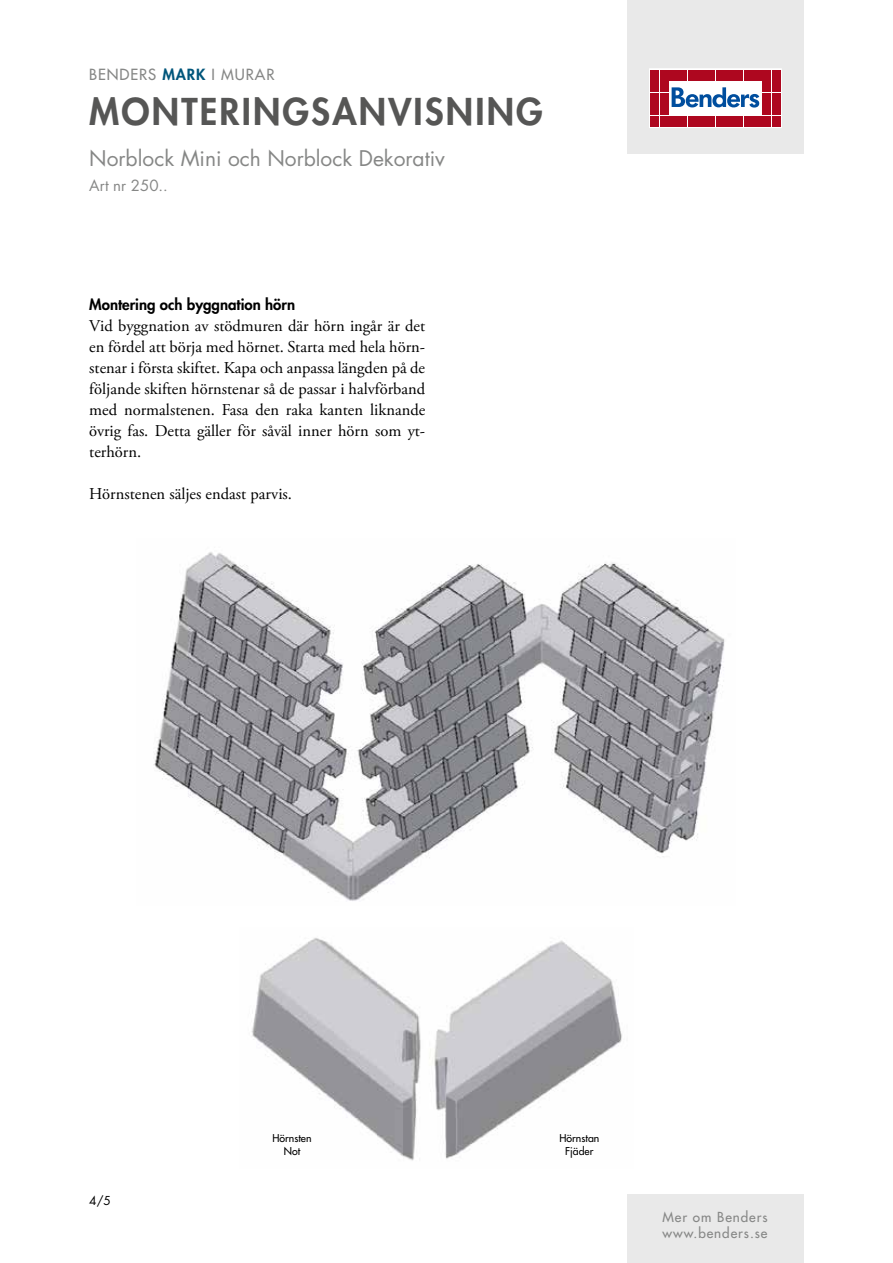
<style>
.page{position:relative;width:893px;height:1263px;background:#fff}
.page>*{position:absolute;margin:0;border:0;box-sizing:border-box;transform-origin:0 0}
.t1{font:800 36px "Futura Std";letter-spacing:.06em;color:#565655}
.t2{font:21px "Futura Std";color:#868786}
.t3{font:16.5px/21px "Adobe Garamond Pro";color:#000;text-align:justify}
.t4{font:800 15px "Futura Std";color:#000}
.t5{font:500 15px "Futura Std";letter-spacing:.06em;color:#868786}
.t6{font:15px "Futura Std";color:#868786}
.t7{font:500 13.5px/16.2px "Futura Std";letter-spacing:.07em;color:#868786}
.t8{font:12px "Futura Std";color:#000}
.t9{font:500 10.5px/12.6px "Futura Std";color:#000;text-align:center}
.s1{font-weight:800;color:#00567b}
</style>
<div class="page">
<div style="left:627px;top:0;width:177px;height:153px;background:#e9e9e9"></div>
<svg style="left:649px;top:69px;width:132px;height:59px;background:#eac2c8"></svg>
<div style="left:651px;top:70px;width:8px;height:10px;background:#ae071f"></div>
<div style="left:660px;top:70px;width:8px;height:10px;background:#ae071f"></div>
<div style="left:651px;top:81px;width:8px;height:11px;background:#ae071f"></div>
<div style="left:660px;top:81px;width:8px;height:11px;background:#ae071f"></div>
<div style="left:651px;top:93px;width:8px;height:10px;background:#ae071f"></div>
<div style="left:660px;top:93px;width:8px;height:10px;background:#ae071f"></div>
<div style="left:651px;top:104px;width:8px;height:11px;background:#ae071f"></div>
<div style="left:660px;top:104px;width:8px;height:11px;background:#ae071f"></div>
<div style="left:651px;top:116px;width:8px;height:10px;background:#ae071f"></div>
<div style="left:660px;top:116px;width:8px;height:10px;background:#ae071f"></div>
<div style="left:669px;top:70px;width:8px;height:10px;background:#ae071f"></div>
<div style="left:679px;top:70px;width:8px;height:10px;background:#ae071f"></div>
<div style="left:688px;top:70px;width:8px;height:10px;background:#ae071f"></div>
<div style="left:697px;top:70px;width:9px;height:10px;background:#ae071f"></div>
<div style="left:707px;top:70px;width:8px;height:10px;background:#ae071f"></div>
<div style="left:716px;top:70px;width:8px;height:10px;background:#ae071f"></div>
<div style="left:725px;top:70px;width:9px;height:10px;background:#ae071f"></div>
<div style="left:735px;top:70px;width:8px;height:10px;background:#ae071f"></div>
<div style="left:744px;top:70px;width:8px;height:10px;background:#ae071f"></div>
<div style="left:753px;top:70px;width:9px;height:10px;background:#ae071f"></div>
<div style="left:669px;top:116px;width:8px;height:10px;background:#ae071f"></div>
<div style="left:679px;top:116px;width:8px;height:10px;background:#ae071f"></div>
<div style="left:688px;top:116px;width:8px;height:10px;background:#ae071f"></div>
<div style="left:697px;top:116px;width:9px;height:10px;background:#ae071f"></div>
<div style="left:707px;top:116px;width:8px;height:10px;background:#ae071f"></div>
<div style="left:716px;top:116px;width:8px;height:10px;background:#ae071f"></div>
<div style="left:725px;top:116px;width:9px;height:10px;background:#ae071f"></div>
<div style="left:735px;top:116px;width:8px;height:10px;background:#ae071f"></div>
<div style="left:744px;top:116px;width:8px;height:10px;background:#ae071f"></div>
<div style="left:753px;top:116px;width:9px;height:10px;background:#ae071f"></div>
<div style="left:763px;top:70px;width:8px;height:10px;background:#ae071f"></div>
<div style="left:772px;top:70px;width:8px;height:10px;background:#ae071f"></div>
<div style="left:763px;top:81px;width:8px;height:11px;background:#ae071f"></div>
<div style="left:772px;top:81px;width:8px;height:11px;background:#ae071f"></div>
<div style="left:763px;top:93px;width:8px;height:10px;background:#ae071f"></div>
<div style="left:772px;top:93px;width:8px;height:10px;background:#ae071f"></div>
<div style="left:763px;top:104px;width:8px;height:11px;background:#ae071f"></div>
<div style="left:772px;top:104px;width:8px;height:11px;background:#ae071f"></div>
<div style="left:763px;top:116px;width:8px;height:10px;background:#ae071f"></div>
<div style="left:772px;top:116px;width:8px;height:10px;background:#ae071f"></div>
<svg style="left:672px;top:87px;width:87px;height:21px;background:#8fb1d4"></svg>
<div style="left:627px;top:1195px;width:177px;height:68px;background:#e9e9e9"></div>
<img style="left:153px;top:552px;width:572px;height:349px">
<img style="left:251px;top:938px;width:371px;height:223px">
<p class="t5" style="left:89px;top:65px;width:187px">BENDERS <span class="s1">MARK</span> I MURAR</p>
<h1 class="t1" style="left:89px;top:89px;width:455px">MONTERINGSANVISNING</h1>
<p class="t2" style="left:89px;top:145px;width:357px">Norblock Mini och Norblock Dekorativ</p>
<p class="t6" style="left:89px;top:176px;width:80px">Art nr 250..</p>
<p class="t4" style="left:89px;top:295px;width:207px">Montering och byggnation hörn</p>
<p class="t3" style="left:89px;top:316px;width:337px">Vid byggnation av stödmuren där hörn ingår är det en fördel att börja med hörnet. Starta med hela hörn&shy;stenar i första skiftet. Kapa och anpassa längden på de följande skiften hörnstenar så de passar i halvförband med normalstenen. Fasa den raka kanten liknande övrig fas. Detta gäller för såväl inner hörn som yt&shy;terhörn.</p>
<p class="t3" style="left:89px;top:484px;width:204px">Hörnstenen säljes endast parvis.</p>
<p class="t8" style="left:89px;top:1193px;width:23px">4/5</p>
<p class="t9" style="left:272px;top:1132px;width:41px">Hörnsten<br>Not</p>
<p class="t9" style="left:559px;top:1132px;width:41px">Hörnstan<br>Fjäder</p>
<p class="t7" style="left:662px;top:1209px;width:107px">Mer om Benders www.benders.se</p>
</div>
